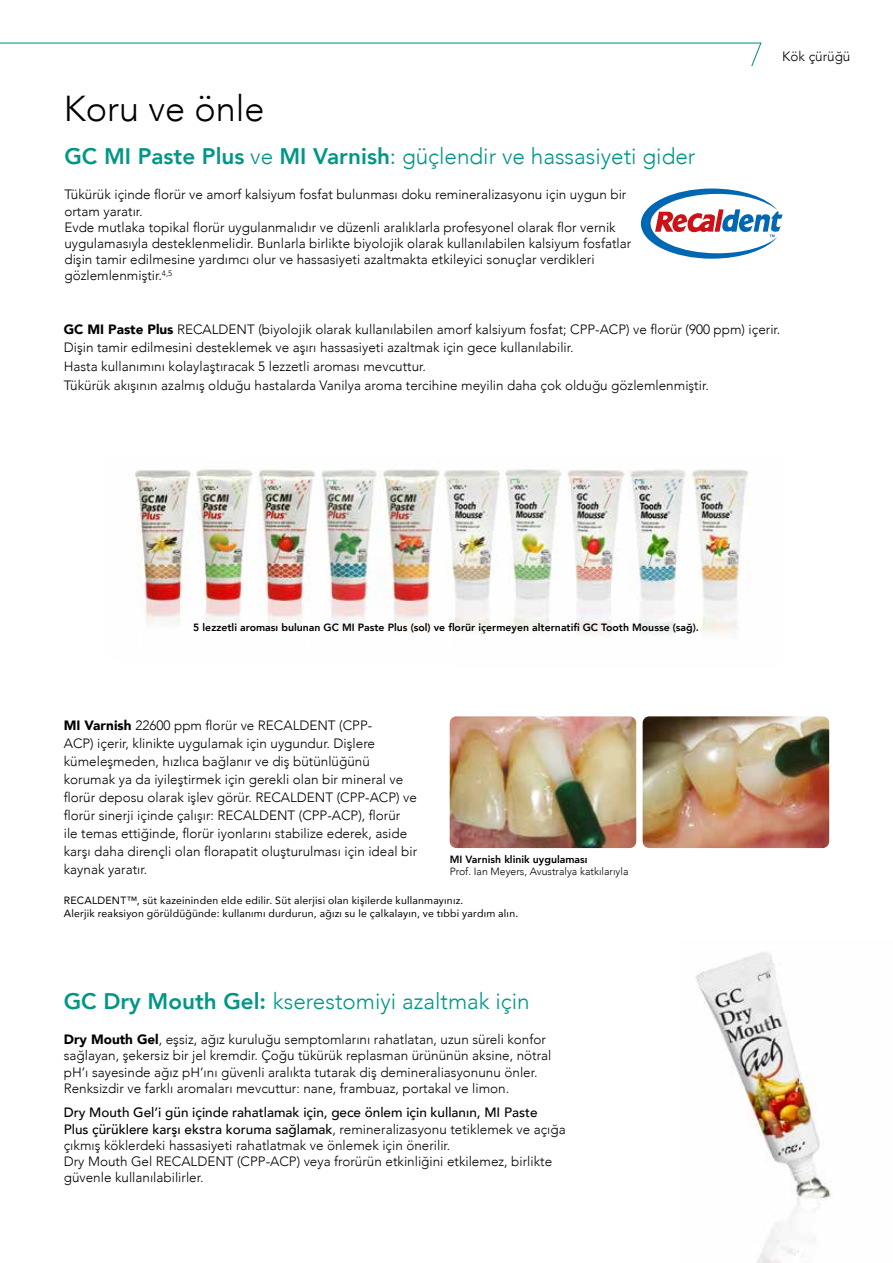
<style>
.page{position:relative;width:893px;height:1263px;background:#fff}
.page>*{position:absolute;margin:0;border:0;box-sizing:border-box;transform-origin:0 0}
.t1{font:300 36px "Avenir";color:#000}
.t2{font:300 22.5px "Avenir";color:#009686}
.t3{font:300 13.5px/16.2px "Avenir";color:#000}
.t4{font:10.5px/12.6px "Avenir";letter-spacing:.02em;color:#000}
.t5{font:800 10.5px "Avenir";color:#000}
.t6{font:300 10.5px "Avenir";color:#000}
.s1{font-weight:800}
.s2{font-weight:400}
.s3{font-weight:900}
.s4{font-weight:500}
</style>
<div class="page">
<img style="left:450px;top:716px;width:186px;height:132px">
<img style="left:643px;top:716px;width:186px;height:132px">
<img style="left:135px;top:469px;width:305px;height:160px">
<img style="left:444px;top:469px;width:305px;height:166px">
<svg style="left:641px;top:188px;width:142px;height:71px"></svg>
<img style="left:695px;top:952px;width:137px;height:310px">
<svg style="left:0;top:42px;width:762px;height:25px"></svg>
<h1 class="t1" style="left:64px;top:87px;width:202px">Koru ve önle</h1>
<h2 class="t2" style="left:64px;top:143px;width:632px"><span class="s1">GC MI Paste Plus</span> ve <span class="s1">MI Varnish</span><span class="s2">:</span> güçlendir ve hassasiyeti gider</h2>
<p class="t3" style="left:64px;top:187px;width:568px">Tükürük içinde florür ve amorf kalsiyum fosfat bulunması doku remineralizasyonu için uygun bir ortam yaratır.<br>Evde mutlaka topikal florür uygulanmalıdır ve düzenli aralıklarla profesyonel olarak flor vernik uygulamasıyla desteklenmelidir. Bunlarla birlikte biyolojik olarak kullanılabilen kalsiyum fosfatlar dişin tamir edilmesine yardımcı olur ve hassasiyeti azaltmakta etkileyici sonuçlar verdikleri gözlemlenmiştir.<sup>4,5</sup></p>
<p class="t3" style="left:782px;top:48px;width:70px">Kök çürüğü</p>
<p class="t3" style="left:64px;top:320px;width:718px;line-height:18.8px"><span class="s3">GC MI Paste Plus</span> RECALDENT (biyolojik olarak kullanılabilen amorf kalsiyum fosfat; CPP-ACP) ve florür (900 ppm) içerir.<br>Dişin tamir edilmesini desteklemek ve aşırı hassasiyeti azaltmak için gece kullanılabilir.<br>Hasta kullanımını kolaylaştıracak 5 lezzetli aroması mevcuttur.<br>Tükürük akışının azalmış olduğu hastalarda Vanilya aroma tercihine meyilin daha çok olduğu gözlemlenmiştir.</p>
<p class="t5" style="left:193px;top:619px;width:507px">5 lezzetli aroması bulunan GC MI Paste Plus (sol) ve florür içermeyen alternatifi GC Tooth Mousse (sağ).</p>
<p class="t3" style="left:64px;top:716px;width:355px;line-height:18px"><span class="s3">MI Varnish</span> 22600 ppm florür ve RECALDENT (CPP-<br>ACP) içerir, klinikte uygulamak için uygundur. Dişlere kümeleşmeden, hızlıca bağlanır ve diş bütünlüğünü korumak ya da iyileştirmek için gerekli olan bir mineral ve florür deposu olarak işlev görür. RECALDENT (CPP-ACP) ve florür sinerji içinde çalışır: RECALDENT (CPP-ACP), florür ile temas ettiğinde, florür iyonlarını stabilize ederek, aside karşı daha dirençli olan florapatit oluşturulması için ideal bir kaynak yaratır.</p>
<p class="t5" style="left:450px;top:851px;width:139px">MI Varnish klinik uygulaması</p>
<p class="t6" style="left:450px;top:865px;width:180px">Prof. Ian Meyers, Avustralya katkılarıyla</p>
<p class="t4" style="left:64px;top:894px;width:456px">RECALDENT™, süt kazeininden elde edilir. Süt alerjisi olan kişilerde kullanmayınız.<br>Alerjik reaksiyon görüldüğünde: kullanımı durdurun, ağızı su le çalkalayın, ve tıbbi yardım alın.</p>
<h2 class="t2" style="left:64px;top:988px;width:467px"><span class="s1">GC Dry Mouth Gel:</span> kserestomiyi azaltmak için</h2>
<p class="t3" style="left:64px;top:1031px;width:489px"><span class="s3">Dry Mouth Gel</span>, eşsiz, ağız kuruluğu semptomlarını rahatlatan, uzun süreli konfor sağlayan, şekersiz bir jel kremdir. Çoğu tükürük replasman ürününün aksine, nötral pH’ı sayesinde ağız pH’ını güvenli aralıkta tutarak diş demineraliasyonunu önler.<br>Renksizdir ve farklı aromaları mevcuttur: nane, frambuaz, portakal ve limon.</p>
<p class="t3" style="left:64px;top:1105px;width:503px"><span class="s4">Dry Mouth Gel’i gün içinde rahatlamak için, gece önlem için kullanın, MI Paste Plus çürüklere karşı ekstra koruma sağlamak</span>, remineralizasyonu tetiklemek ve açığa çıkmış köklerdeki hassasiyeti rahatlatmak ve önlemek için önerilir.<br>Dry Mouth Gel RECALDENT (CPP-ACP) veya frorürün etkinliğini etkilemez, birlikte güvenle kullanılabilirler.</p>
</div>
